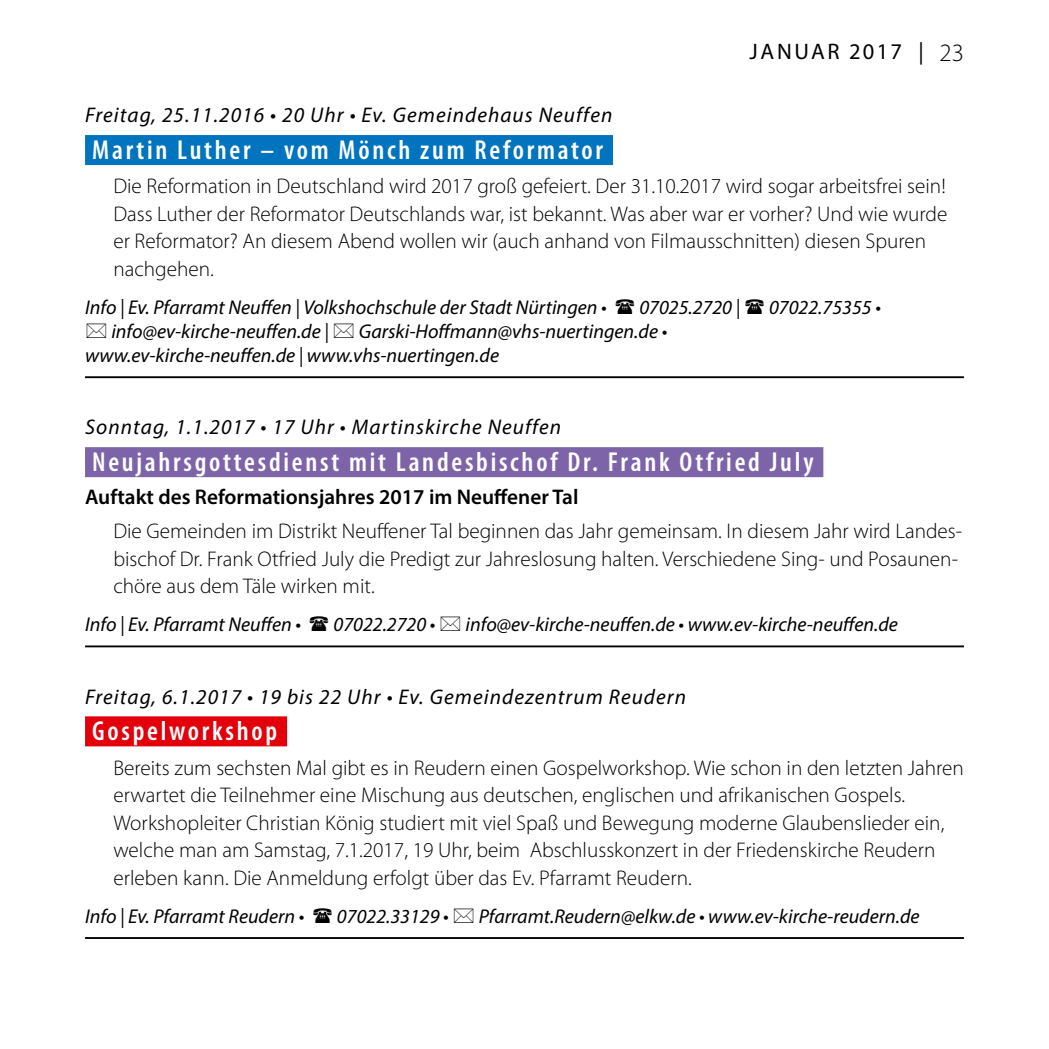
<style>
.page{position:relative;width:1049px;height:1049px;background:#fff}
.page>*{position:absolute;margin:0;border:0;box-sizing:border-box;transform-origin:0 0}
.t1{font:600 condensed 27.5px "Myriad Pro";letter-spacing:.1em;color:#fff}
.t2{font:300 25px "Myriad Pro";color:#000}
.t3{font:22.5px "Myriad Pro";letter-spacing:.11em;color:#000}
.t4{font:300 21.25px/27.5px "Myriad Pro";color:#000}
.t5{font:italic 21.25px "Myriad Pro";letter-spacing:.05em;color:#000}
.t6{font:600 21.25px "Myriad Pro";color:#000}
.t7{font:italic 20px/24px "Myriad Pro";color:#000}
</style>
<div class="page">
<div style="left:85px;top:135px;width:528px;height:30px;background:#0074be"></div>
<hr style="left:85px;top:376px;width:879px;height:2px;background:#000">
<div style="left:85px;top:447px;width:738px;height:30px;background:#7d64a9"></div>
<hr style="left:85px;top:645px;width:879px;height:2px;background:#000">
<div style="left:85px;top:716px;width:202px;height:30px;background:#e3000b"></div>
<hr style="left:85px;top:937px;width:879px;height:2px;background:#000">
<p class="t3" style="left:749px;top:38px;width:176px">JANUAR 2017 |</p>
<p class="t2" style="left:939px;top:38px;width:26px">23</p>
<p class="t5" style="left:85px;top:102px;width:529px">Freitag, 25.11.2016 • 20 Uhr • Ev. Gemeindehaus Neuffen</p>
<p class="t1" style="left:92px;top:133px;width:512px">Martin Luther – vom Mönch zum Reformator</p>
<p class="t4" style="left:113px;top:172px;width:835px">Die Reformation in Deutschland wird 2017 groß gefeiert. Der 31.10.2017 wird sogar arbeitsfrei sein!<br>Dass Luther der Reformator Deutschlands war, ist bekannt. Was aber war er vorher? Und wie wurde er Reformator? An diesem Abend wollen wir (auch anhand von Filmausschnitten) diesen Spuren nachgehen.</p>
<p class="t7" style="left:85px;top:295px;width:523px">Info | Ev. Pfarramt Neuffen | Volkshochschule der Stadt Nürtingen •</p>
<p class="t7" style="left:639px;top:295px;width:102px">07025.2720 |</p>
<p class="t7" style="left:769px;top:295px;width:113px">07022.75355 •</p>
<p class="t7" style="left:111px;top:319px;width:219px">info@ev-kirche-neuffen.de |</p>
<p class="t7" style="left:85px;top:319px;width:584px;text-indent:274px">Garski-Hoffmann@vhs-nuertingen.de • www.ev-kirche-neuffen.de | www.vhs-nuertingen.de</p>
<p class="t5" style="left:85px;top:414px;width:478px">Sonntag, 1.1.2017 • 17 Uhr • Martinskirche Neuffen</p>
<p class="t1" style="left:92px;top:445px;width:723px">Neujahrsgottesdienst mit Landesbischof Dr. Frank Otfried July</p>
<p class="t6" style="left:85px;top:483px;width:495px">Auftakt des Reformationsjahres 2017 im Neuffener Tal</p>
<p class="t4" style="left:113px;top:517px;width:850px">Die Gemeinden im Distrikt Neuffener Tal beginnen das Jahr gemeinsam. In diesem Jahr wird Landes&shy;bischof Dr. Frank Otfried July die Predigt zur Jahreslosung halten. Verschiedene Sing- und Posaunen&shy;chöre aus dem Täle wirken mit.</p>
<p class="t7" style="left:85px;top:612px;width:217px">Info | Ev. Pfarramt Neuffen •</p>
<p class="t7" style="left:333px;top:612px;width:103px">07022.2720 •</p>
<p class="t7" style="left:465px;top:612px;width:434px">info@ev-kirche-neuffen.de • www.ev-kirche-neuffen.de</p>
<p class="t5" style="left:85px;top:683px;width:602px">Freitag, 6.1.2017 • 19 bis 22 Uhr • Ev. Gemeindezentrum Reudern</p>
<p class="t1" style="left:92px;top:714px;width:187px">Gospelworkshop</p>
<p class="t4" style="left:113px;top:754px;width:852px">Bereits zum sechsten Mal gibt es in Reudern einen Gospelworkshop. Wie schon in den letzten Jahren erwartet die Teilnehmer eine Mischung aus deutschen, englischen und afrikanischen Gospels.<br>Workshopleiter Christian König studiert mit viel Spaß und Bewegung moderne Glaubenslieder ein, welche man am Samstag, 7.1.2017, 19 Uhr, beim Abschlusskonzert in der Friedenskirche Reudern erleben kann. Die Anmeldung erfolgt über das Ev. Pfarramt Reudern.</p>
<p class="t7" style="left:85px;top:904px;width:221px">Info | Ev. Pfarramt Reudern •</p>
<p class="t7" style="left:337px;top:904px;width:113px">07022.33129 •</p>
<p class="t7" style="left:479px;top:904px;width:442px">Pfarramt.Reudern@elkw.de • www.ev-kirche-reudern.de</p>
</div>
